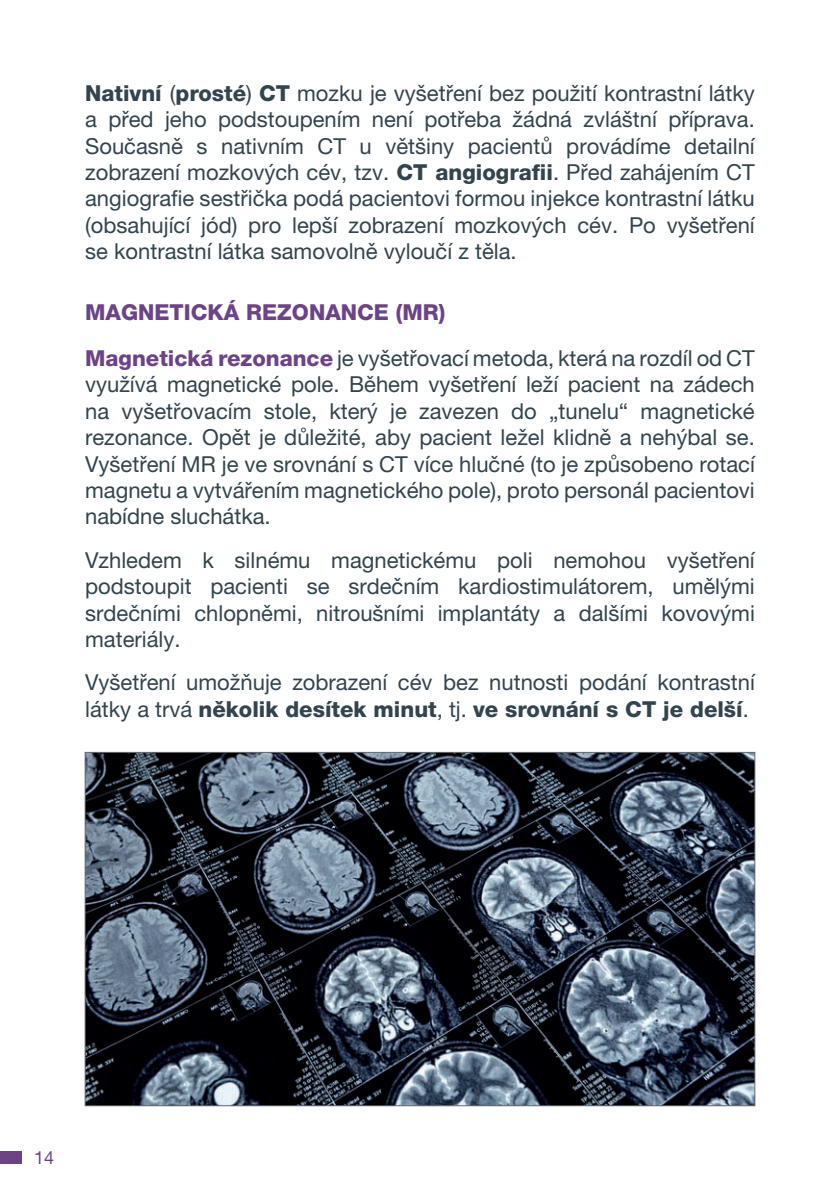
<style>
.page{position:relative;width:840px;height:1191px;background:#fff}
.page>*{position:absolute;margin:0;border:0;box-sizing:border-box;transform-origin:0 0}
.t1{font:22px/26.4px "Helvetica Neue LT Pro";color:#33444d;text-align:justify}
.t2{font:800 22px/46.2px "Helvetica Neue LT Pro";color:#6d4388}
.t3{font:18px "Helvetica Neue LT Pro";color:#6d4388}
.s1{font-weight:800}
.s2{font-weight:400;color:#33444d}
</style>
<div class="page">
<div style="left:0;top:1151px;width:21px;height:13px;background:#6d4388"></div>
<img style="left:87px;top:754px;width:665px;height:350px">
<p class="t1" style="left:85px;top:79px;width:671px"><span class="s1">Nativní</span> (<span class="s1">prosté</span>) <span class="s1">CT</span> mozku je vyšetření bez použití kontrastní látky a před jeho podstoupením není potřeba žádná zvláštní příprava.<br>Současně s nativním CT u většiny pacientů provádíme detailní zobrazení mozkových cév, tzv. <span class="s1">CT angiografii</span>. Před zahájením CT angiografie sestřička podá pacientovi formou injekce kontrastní látku (obsahující jód) pro lepší zobrazení mozkových cév. Po vyšetření se kontrastní látka samovolně vyloučí z těla.</p>
<p class="t2" style="left:85px;top:289px;width:670px">MAGNETICKÁ REZONANCE (MR)<br>Magnetická rezonance <span class="s2">je vyšetřovací metoda, která na rozdíl od CT</span></p>
<p class="t1" style="left:85px;top:371px;width:671px">využívá magnetické pole. Během vyšetření leží pacient na zádech na vyšetřovacím stole, který je zavezen do „tunelu“ magnetické rezonance. Opět je důležité, aby pacient ležel klidně a nehýbal se.<br>Vyšetření MR je ve srovnání s CT více hlučné (to je způsobeno rotací magnetu a vytvářením magnetického pole), proto personál pacientovi nabídne sluchátka.</p>
<p class="t1" style="left:85px;top:546px;width:671px">Vzhledem k silnému magnetickému poli nemohou vyšetření podstoupit pacienti se srdečním kardiostimulátorem, umělými srdečními chlopněmi, nitroušními implantáty a dalšími kovovými materiály.</p>
<p class="t1" style="left:85px;top:669px;width:671px">Vyšetření umožňuje zobrazení cév bez nutnosti podání kontrastní látky a trvá <span class="s1">několik desítek minut</span>, tj. <span class="s1">ve srovnání s CT je delší</span>.</p>
<p class="t3" style="left:34px;top:1147px;width:22px">14</p>
</div>
